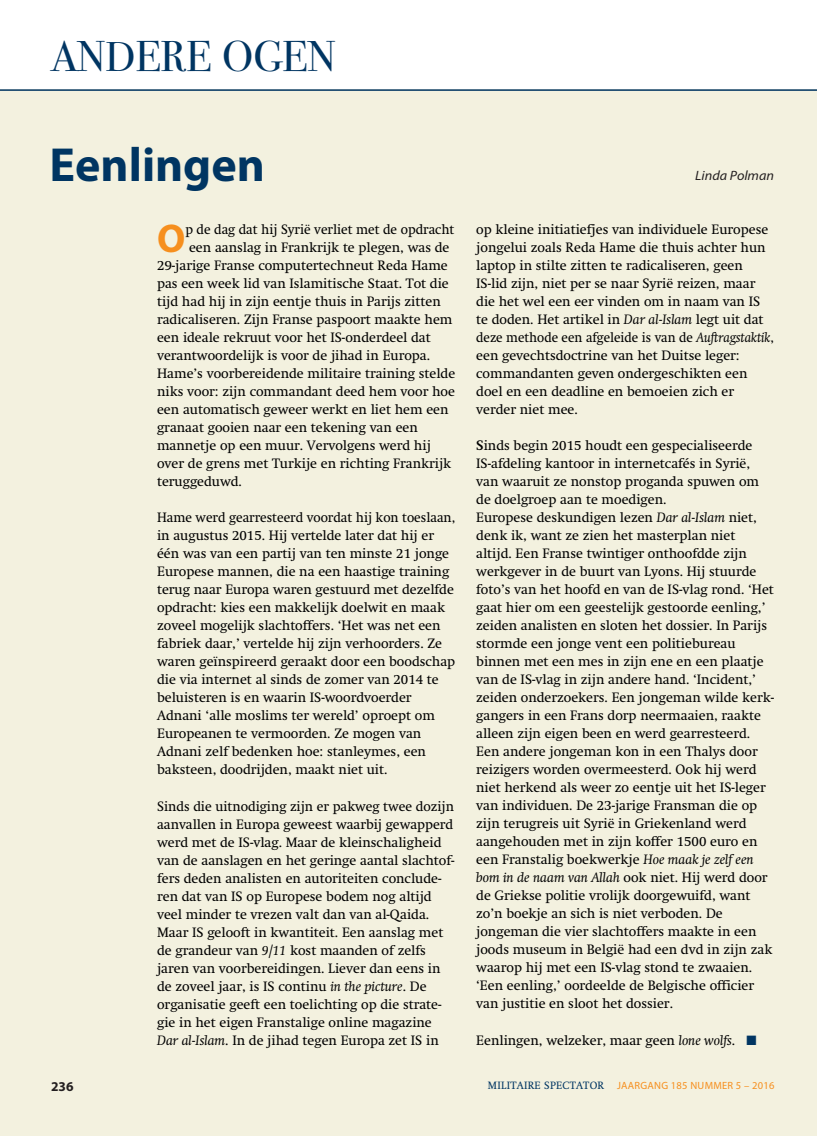
<style>
.page{position:relative;width:817px;height:1136px;background:#fff}
.page>*{position:absolute;margin:0;border:0;box-sizing:border-box;transform-origin:0 0}
.t1{font:700 48px "Myriad Pro";color:#003562}
.t2{font:45px "Bodoni Seventytwo EF";color:#003562}
.t3{font:700 40.2px "Myriad Pro";color:#f68f1e}
.t4{font:13.5px/18px "Swift";color:#000}
.t5{font:13.5px/18px "Swift";color:#000;scale:.96 1}
.t6{font:italic 13.5px "Myriad Pro";color:#231f20;scale:1.05 1}
.t7{font:700 13.5px "Myriad Pro";color:#231f20}
.t8{font:10.5px "Myriad Pro";letter-spacing:.025em;color:#f68f1e}
.s1{font-style:italic}
.s2{font-weight:700}
.s3{color:#003562}
.s4{font-family:"Swift";color:#003562}
</style>
<div class="page">
<div style="left:0;top:89px;width:816px;height:1046px;background:#f3f1df"></div>
<hr style="left:0;top:89px;width:816px;height:2px;background:#003562">
<h2 class="t2" style="left:51px;top:31px;width:286px">ANDERE OGEN</h2>
<h1 class="t1" style="left:50px;top:138px;width:217px">Eenlingen</h1>
<p class="t7" style="left:51px;top:1078px;width:24px">236</p>
<h3 class="t3" style="left:157px;top:216px;width:30px">O</h3>
<p class="t5" style="left:185px;top:220px;width:282px">p de dag dat hij Syrië verliet met de opdracht</p>
<p class="t4" style="left:189px;top:238px;width:262px">een aanslag in Frankrijk te plegen, was de</p>
<p class="t4" style="left:157px;top:256px;width:292px">29-jarige Franse computertechneut Reda Hame</p>
<p class="t4" style="left:157px;top:274px;width:293px">pas een week lid van Islamitische Staat. Tot die</p>
<p class="t4" style="left:157px;top:292px;width:285px">tijd had hij in zijn eentje thuis in Parijs zitten</p>
<p class="t4" style="left:157px;top:310px;width:297px">radicaliseren. Zijn Franse paspoort maakte hem</p>
<p class="t4" style="left:157px;top:328px;width:275px">een ideale rekruut voor het IS-onderdeel dat</p>
<p class="t4" style="left:157px;top:346px;width:274px">verantwoordelijk is voor de jihad in Europa.</p>
<p class="t4" style="left:157px;top:364px;width:299px">Hame’s voorbereidende militaire training stelde</p>
<p class="t4" style="left:157px;top:382px;width:299px">niks voor: zijn commandant deed hem voor hoe</p>
<p class="t4" style="left:157px;top:400px;width:293px">een automatisch geweer werkt en liet hem een</p>
<p class="t4" style="left:157px;top:418px;width:262px">granaat gooien naar een tekening van een</p>
<p class="t4" style="left:157px;top:436px;width:275px">mannetje op een muur. Vervolgens werd hij</p>
<p class="t4" style="left:157px;top:454px;width:295px">over de grens met Turkije en richting Frankrijk</p>
<p class="t4" style="left:157px;top:472px;width:86px">teruggeduwd.</p>
<p class="t5" style="left:157px;top:508px;width:312px">Hame werd gearresteerd voordat hij kon toeslaan, in augustus 2015. Hij vertelde later dat hij er één was van een partij van ten minste 21 jonge Europese mannen, die na een haastige training terug naar Europa waren gestuurd met dezelfde opdracht: kies een makkelijk doelwit en maak zoveel mogelijk slachtoffers. ‘Het was net een fabriek daar,’ vertelde hij zijn verhoorders. Ze waren geïnspireerd geraakt door een boodschap die via internet al sinds de zomer van 2014 te beluisteren is en waarin IS-woordvoerder Adnani ‘alle moslims ter wereld’ oproept om Europeanen te vermoorden. Ze mogen van Adnani zelf bedenken hoe: stanleymes, een baksteen, doodrijden, maakt niet uit.</p>
<p class="t4" style="left:157px;top:796px;width:299px">Sinds die uitnodiging zijn er pakweg twee dozijn aanvallen in Europa geweest waarbij gewapperd werd met de IS-vlag. Maar de kleinschaligheid van de aanslagen en het geringe aantal slachtof&shy;fers deden analisten en autoriteiten conclude&shy;ren dat van IS op Europese bodem nog altijd veel minder te vrezen valt dan van al-Qaida.<br>Maar IS gelooft in kwantiteit. Een aanslag met de grandeur van <span class="s1">9/11</span> kost maanden of zelfs jaren van voorbereidingen. Liever dan eens in de zoveel jaar, is IS continu <span class="s1">in the picture</span>. De organisatie geeft een toelichting op die strate&shy;gie in het eigen Franstalige online magazine <span class="s1">Dar al-Islam</span>. In de jihad tegen Europa zet IS in</p>
<p class="t6" style="left:695px;top:168px;width:77px">Linda Polman</p>
<p class="t4" style="left:476px;top:220px;width:299px">op kleine initiatiefjes van individuele Europese jongelui zoals Reda Hame die thuis achter hun laptop in stilte zitten te radicaliseren, geen IS-lid zijn, niet per se naar Syrië reizen, maar die het wel een eer vinden om in naam van IS te doden. Het artikel in <span class="s1">Dar al-Islam</span> legt uit dat deze methode een afgeleide is van de <span class="s1">Auftragstaktik</span>, een gevechtsdoctrine van het Duitse leger: commandanten geven ondergeschikten een doel en een deadline en bemoeien zich er verder niet mee.</p>
<p class="t4" style="left:476px;top:436px;width:299px"><span class="s2">S</span>inds begin 2015 houdt een gespecialiseerde IS-afdeling kantoor in internetcafés in Syrië, van waaruit ze nonstop proganda spuwen om de doelgroep aan te moedigen.<br>Europese deskundigen lezen <span class="s1">Dar al-Islam</span> niet, denk ik, want ze zien het masterplan niet altijd. Een Franse twintiger onthoofdde zijn werkgever in de buurt van Lyons. Hij stuurde foto’s van het hoofd en van de IS-vlag rond. ‘Het gaat hier om een geestelijk gestoorde eenling,’ zeiden analisten en sloten het dossier. In Parijs stormde een jonge vent een politiebureau binnen met een mes in zijn ene en een plaatje van de IS-vlag in zijn andere hand. ‘Incident,’ zeiden onderzoekers. Een jongeman wilde kerk&shy;gangers in een Frans dorp neermaaien, raakte alleen zijn eigen been en werd gearresteerd.<br>Een andere jongeman kon in een Thalys door reizigers worden overmeesterd. Ook hij werd niet herkend als weer zo eentje uit het IS-leger van individuen. De 23-jarige Fransman die op zijn terugreis uit Syrië in Griekenland werd aangehouden met in zijn koffer 1500 euro en een Franstalig boekwerkje <span class="s1">Hoe maak je zelf een bom in de naam van Allah</span> ook niet. Hij werd door de Griekse politie vrolijk doorgewuifd, want zo’n boekje an sich is niet verboden. De jongeman die vier slachtoffers maakte in een joods museum in België had een dvd in zijn zak waarop hij met een IS-vlag stond te zwaaien. ‘Een eenling,’ oordeelde de Belgische officier van justitie en sloot het dossier.</p>
<p class="t4" style="left:476px;top:1030px;width:282px">Eenlingen, welzeker, maar geen <span class="s1">lone wolfs</span>. <span class="s3">■</span></p>
<p class="t8" style="left:488px;top:1079px;width:288px"><span class="s4">MILITAIRE SPECTATOR</span> JAARGANG 185 NUMMER 5 – 2016</p>
</div>
